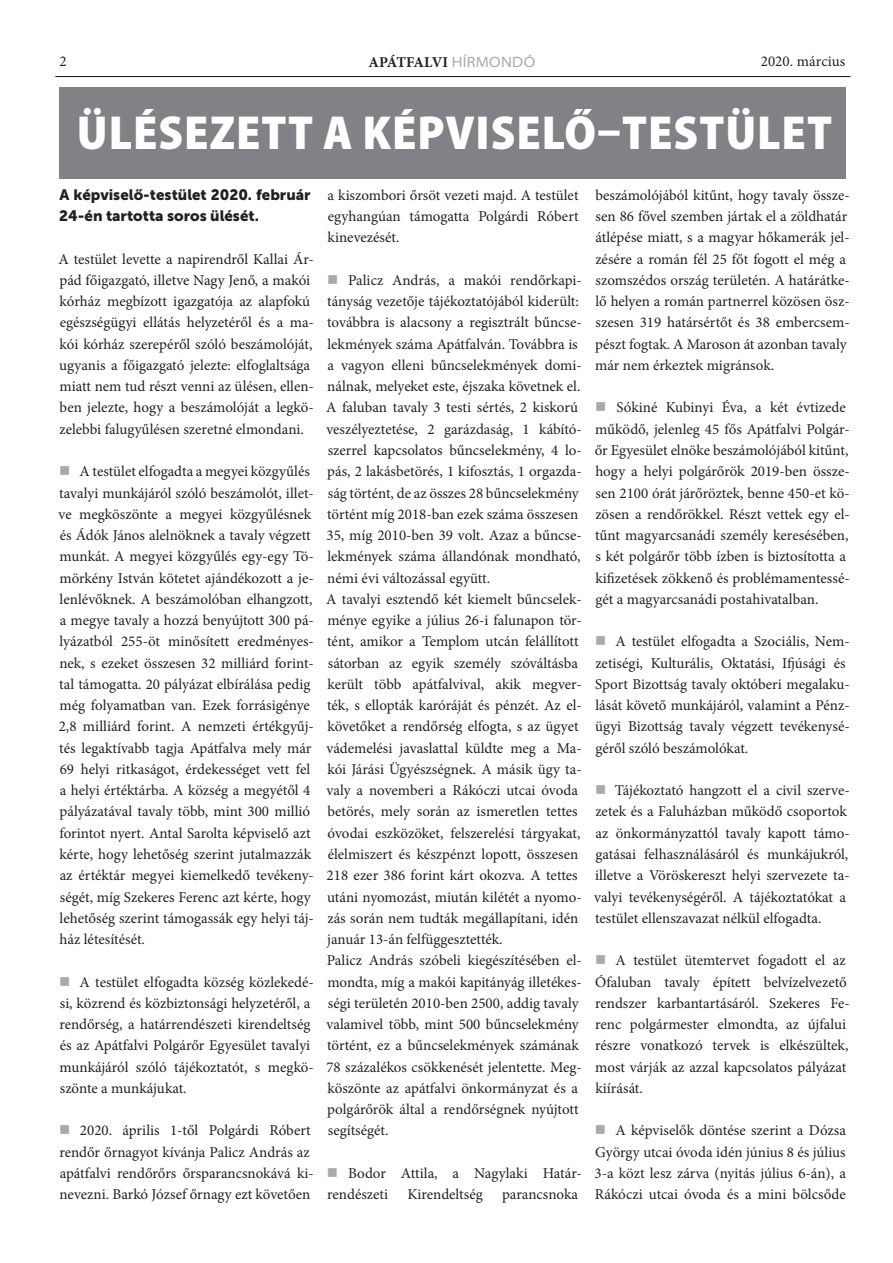
<style>
.page{position:relative;width:893px;height:1263px;background:#fff}
.page>*{position:absolute;margin:0;border:0;box-sizing:border-box;transform-origin:0 0}
.t1{font:900 semi-condensed 48px "Myriad Pro";letter-spacing:.02em;color:#fff}
.t2{font:15px/21.3px "Minion Pro";color:#231f20}
.bevezető{font:15px/21.3px "Museo Sans 900";color:#231f20}
.t3{font:700 15px "Minion Pro";letter-spacing:-.025em;color:#231f20}
.s1{font-family:"Myriad Pro";font-weight:400;font-stretch:semi-expanded;color:#a8a9ad}
</style>
<div class="page">
<hr style="left:55px;top:76px;width:795px;height:1px;background:#231f20">
<div style="left:60px;top:87px;width:786px;height:92px;background:#808285"></div>
<p class="t2" style="left:59px;top:51px;width:9px">2</p>
<p class="t3" style="left:368px;top:51px;width:168px">APÁTFALVI <span class="s1">HÍRMONDÓ</span></p>
<p class="t2" style="left:761px;top:51px;width:86px">2020. március</p>
<p class="t1" style="left:77px;top:101px;width:757px">ÜLÉSEZETT A KÉPVISELŐ–TESTÜLET</p>
<p class="bevezető" style="left:59px;top:184px;width:253px">A képviselő-testület 2020. február<br>24-én tartotta soros ülését.</p>
<p class="t2" style="left:58px;top:248px;width:257px">A testület levette a napirendről Kallai Ár&shy;pád főigazgató, illetve Nagy Jenő, a makói kórház megbízott igazgatója az alapfokú egészségügyi ellátás helyzetéről és a ma&shy;kói kórház szerepéről szóló beszámolóját, ugyanis a főigazgató jelezte: elfoglaltsága miatt nem tud részt venni az ülésen, ellen&shy;ben jelezte, hogy a beszámolóját a legkö&shy;zelebbi falugyűlésen szeretné elmondani.</p>
<p class="t2" style="left:59px;top:461px;width:257px;text-indent:21px">A testület elfogadta a megyei közgyűlés tavalyi munkájáról szóló beszámolót, illet&shy;ve megköszönte a megyei közgyűlésnek és Ádók János alelnöknek a tavaly végzett munkát. A megyei közgyűlés egy-egy Tö&shy;mörkény István kötetet ajándékozott a je&shy;lenlévőknek. A beszámolóban elhangzott, a megye tavaly a hozzá benyújtott 300 pá&shy;lyázatból 255-öt minősített eredményes&shy;nek, s ezeket összesen 32 milliárd forint&shy;tal támogatta. 20 pályázat elbírálása pedig még folyamatban van. Ezek forrásigénye 2,8 milliárd forint. A nemzeti értékgyűj&shy;tés legaktívabb tagja Apátfalva mely már 69 helyi ritkaságot, érdekességet vett fel a helyi értéktárba. A község a megyétől 4 pályázatával tavaly több, mint 300 millió forintot nyert. Antal Sarolta képviselő azt kérte, hogy lehetőség szerint jutalmazzák az értéktár megyei kiemelkedő tevékeny&shy;ségét, míg Szekeres Ferenc azt kérte, hogy lehetőség szerint támogassák egy helyi táj&shy;ház létesítését.</p>
<p class="t2" style="left:59px;top:971px;width:256px;text-indent:20px">A testület elfogadta község közlekedé&shy;si, közrend és közbiztonsági helyzetéről, a rendőrség, a határrendészeti kirendeltség és az Apátfalvi Polgárőr Egyesület tavalyi munkájáról szóló tájékoztatót, s megkö&shy;szönte a munkájukat.</p>
<p class="t2" style="left:59px;top:1120px;width:256px;text-indent:21px">2020. április 1-től Polgárdi Róbert rendőr őrnagyot kívánja Palicz András az apátfalvi rendőrőrs őrsparancsnokává ki&shy;nevezni. Barkó József őrnagy ezt követően</p>
<p class="t2" style="left:328px;top:184px;width:253px;text-align:justify">a kiszombori őrsöt vezeti majd. A testület egyhangúan támogatta Polgárdi Róbert kinevezését.</p>
<p class="t2" style="left:326px;top:270px;width:257px;text-indent:22px">Palicz András, a makói rendőrkapi&shy;tányság vezetője tájékoztatójából kiderült: továbbra is alacsony a regisztrált bűncse&shy;lekmények száma Apátfalván. Továbbra is a vagyon elleni bűncselekmények domi&shy;nálnak, melyeket este, éjszaka követnek el.<br>A faluban tavaly 3 testi sértés, 2 kiskorú veszélyeztetése, 2 garázdaság, 1 kábító&shy;szerrel kapcsolatos bűncselekmény, 4 lo&shy;pás, 2 lakásbetörés, 1 kifosztás, 1 orgazda&shy;ság történt, de az összes 28 bűncselekmény történt míg 2018-ban ezek száma összesen 35, míg 2010-ben 39 volt. Azaz a bűncse&shy;lekmények száma állandónak mondható, némi évi változással együtt.</p>
<p class="t2" style="left:326px;top:588px;width:257px">A tavalyi esztendő két kiemelt bűncselek&shy;ménye egyike a július 26-i falunapon tör&shy;tént, amikor a Templom utcán felállított sátorban az egyik személy szóváltásba került több apátfalvival, akik megver&shy;ték, s ellopták karóráját és pénzét. Az el&shy;követőket a rendőrség elfogta, s az ügyet vádemelési javaslattal küldte meg a Ma&shy;kói Járási Ügyészségnek. A másik ügy ta&shy;valy a novemberi a Rákóczi utcai óvoda betörés, mely során az ismeretlen tettes óvodai eszközöket, felszerelési tárgyakat, élelmiszert és készpénzt lopott, összesen 218 ezer 386 forint kárt okozva. A tettes utáni nyomozást, miután kilétét a nyomo&shy;zás során nem tudták megállapítani, idén január 13-án felfüggesztették.</p>
<p class="t2" style="left:326px;top:950px;width:257px">Palicz András szóbeli kiegészítésében el&shy;mondta, míg a makói kapitányág illetékes&shy;ségi területén 2010-ben 2500, addig tavaly valamivel több, mint 500 bűncselekmény történt, ez a bűncselekmények számának 78 százalékos csökkenését jelentette. Meg&shy;köszönte az apátfalvi önkormányzat és a polgárőrök által a rendőrségnek nyújtott segítségét.</p>
<p class="t2" style="left:327px;top:1162px;width:256px;text-indent:21px">Bodor Attila, a Nagylaki Határ&shy;rendészeti</p>
<p class="t2" style="left:407px;top:1184px;width:77px">Kirendeltség</p>
<p class="t2" style="left:502px;top:1184px;width:78px">parancsnoka</p>
<p class="t2" style="left:595px;top:184px;width:256px">beszámolójából kitűnt, hogy tavaly össze&shy;sen 86 fővel szemben jártak el a zöldhatár átlépése miatt, s a magyar hőkamerák jel&shy;zésére a román fél 25 főt fogott el még a szomszédos ország területén. A határátke&shy;lő helyen a román partnerrel közösen ös - szesen 319 határsértőt és 38 embercsem&shy;pészt fogtak. A Maroson át azonban tavaly már nem érkeztek migránsok.</p>
<p class="t2" style="left:595px;top:397px;width:256px;text-indent:22px">Sókiné Kubinyi Éva, a két évtizede működő, jelenleg 45 fős Apátfalvi Polgár&shy;őr Egyesület elnöke beszámolójából kitűnt, hogy a helyi polgárőrök 2019-ben össze&shy;sen 2100 órát járőröztek, benne 450-et kö&shy;zösen a rendőrökkel. Részt vettek egy el&shy;tűnt magyarcsanádi személy keresésében, s két polgárőr több ízben is biztosította a kifizetések zökkenő és problémamentessé&shy;gét a magyarcsanádi postahivatalban.</p>
<p class="t2" style="left:595px;top:631px;width:256px;text-indent:20px">A testület elfogadta a Szociális, Nem&shy;zetiségi, Kulturális, Oktatási, Ifjúsági és Sport Bizottság tavaly októberi megalaku&shy;lását követő munkájáról, valamint a Pénz&shy;ügyi Bizottság tavaly végzett tevékenysé&shy;géről szóló beszámolókat.</p>
<p class="t2" style="left:594px;top:780px;width:257px;text-indent:21px">Tájékoztató hangzott el a civil szerve&shy;zetek és a Faluházban működő csoportok az önkormányzattól tavaly kapott támo&shy;gatásai felhasználásáról és munkájukról, illetve a Vöröskereszt helyi szervezete ta&shy;valyi tevékenységéről. A tájékoztatókat a testület ellenszavazat nélkül elfogadta.</p>
<p class="t2" style="left:595px;top:950px;width:256px;text-indent:20px">A testület ütemtervet fogadott el az Ófaluban tavaly épített belvízelvezető rendszer karbantartásáról. Szekeres Fe&shy;renc polgármester elmondta, az újfalui részre vonatkozó tervek is elkészültek, most várják az azzal kapcsolatos pályázat kiírását.</p>
<p class="t2" style="left:594px;top:1120px;width:253px;text-align:justify;text-indent:21px">A képviselők döntése szerint a Dózsa György utcai óvoda idén június 8 és július 3-a közt lesz zárva (nyitás július 6-án), a Rákóczi utcai óvoda és a mini bölcsőde</p>
</div>
